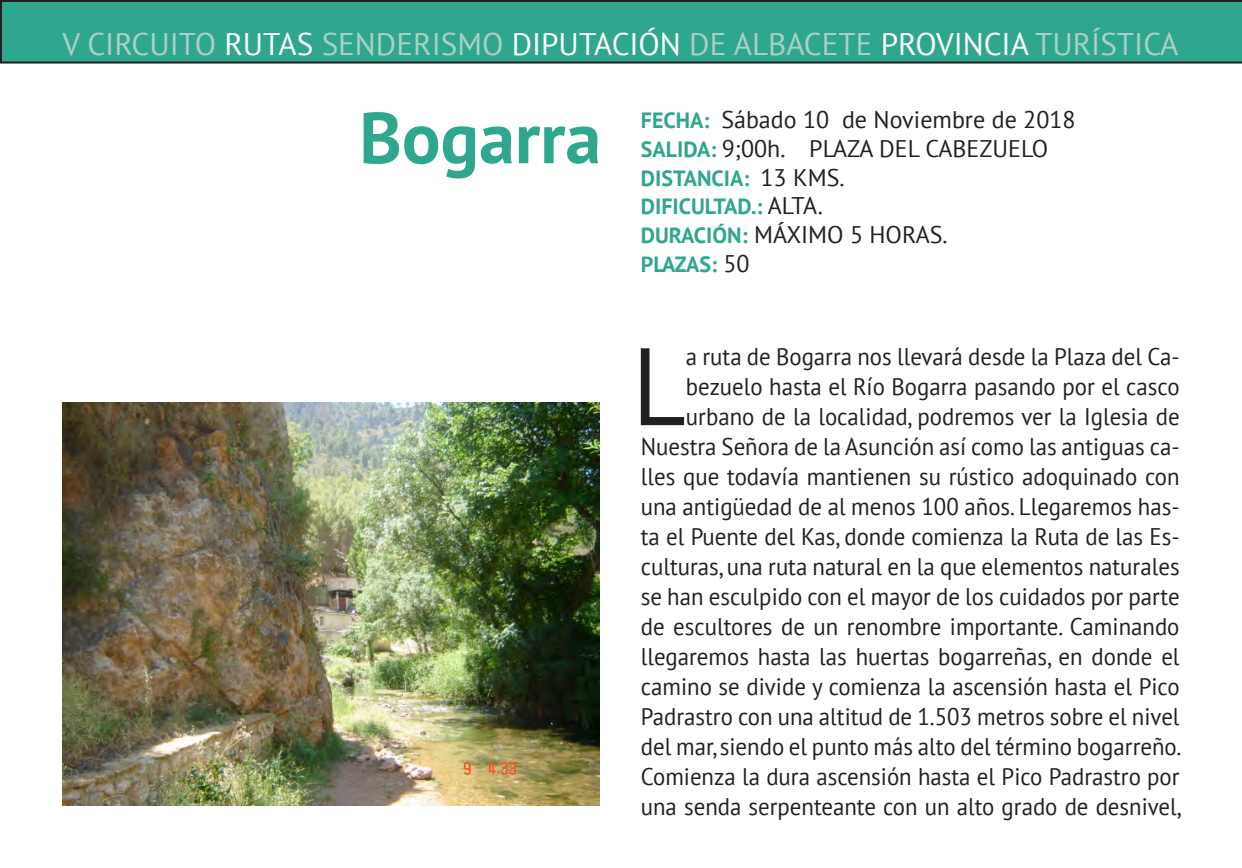
<style>
.page{position:relative;width:1242px;height:868px;background:#fff}
.page>*{position:absolute;margin:0;border:0;box-sizing:border-box;transform-origin:0 0}
.t1{font:109.8px "PT Sans";color:#231f20;scale:.95 1}
.t2{font:700 72px "PT Sans";color:#2fa68e}
.t3{font:31.2px "PT Sans";color:#abd0c5}
.t4{font:24px/30px "PT Sans";color:#231f20;text-align:right;scale:.95 1}
.t5{font:24px "PT Sans";color:#231f20}
.t6{font:700 22px "PT Sans";color:#2fa68e}
.s1{color:#fff}
.s2{font-weight:700;font-size:22px;color:#2fa68e}
.s3{font-weight:400;font-size:24px;color:#231f20}
</style>
<div class="page">
<div style="left:0;top:0;width:1242px;height:63px;background:#2fa68e"></div>
<img style="left:62px;top:402px;width:538px;height:403px">
<p class="t3" style="left:62px;top:24px;width:1117px">V CIRCUITO <span class="s1">RUTAS</span> SENDERISMO <span class="s1">DIPUTACIÓN</span> DE ALBACETE <span class="s1">PROVINCIA</span> TURÍSTICA</p>
<p class="t2" style="left:359px;top:90px;width:243px">Bogarra</p>
<p class="t5" style="left:641px;top:104px;width:436px"><span class="s2">FECHA:</span> Sábado 10 de Noviembre de 2018</p>
<p class="t5" style="left:641px;top:133px;width:409px"><span class="s2">SALIDA:</span> 9;00h. PLAZA DEL CABEZUELO</p>
<p class="t6" style="left:641px;top:163px;width:205px">DISTANCIA: <span class="s3">13 KMS.</span></p>
<p class="t6" style="left:641px;top:192px;width:184px">DIFICULTAD.: <span class="s3">ALTA.</span></p>
<p class="t5" style="left:641px;top:219px;width:308px"><span class="s2">DURACIÓN:</span> MÁXIMO 5 HORAS.</p>
<p class="t6" style="left:641px;top:250px;width:110px">PLAZAS: <span class="s3">50</span></p>
<p class="t4" style="left:641px;top:341px;width:570px">a ruta de Bogarra nos llevará desde la Plaza del Ca&shy;bezuelo hasta el Río Bogarra pasando por el casco urbano de la localidad, podremos ver la Iglesia de Nuestra Señora de la Asunción así como las antiguas ca&shy;lles que todavía mantienen su rústico adoquinado con una antigüedad de al menos 100 años. Llegaremos has&shy;ta el Puente del Kas, donde comienza la Ruta de las Es&shy;culturas, una ruta natural en la que elementos naturales se han esculpido con el mayor de los cuidados por parte de escultores de un renombre importante. Caminando llegaremos hasta las huertas bogarreñas, en donde el camino se divide y comienza la ascensión hasta el Pico Padrastro con una altitud de 1.503 metros sobre el nivel del mar, siendo el punto más alto del término bogarreño.<br>Comienza la dura ascensión hasta el Pico Padrastro por una senda serpenteante con un alto grado de desnivel,</p>
<p class="t1" style="left:632px;top:316px;width:58px">L</p>
</div>
